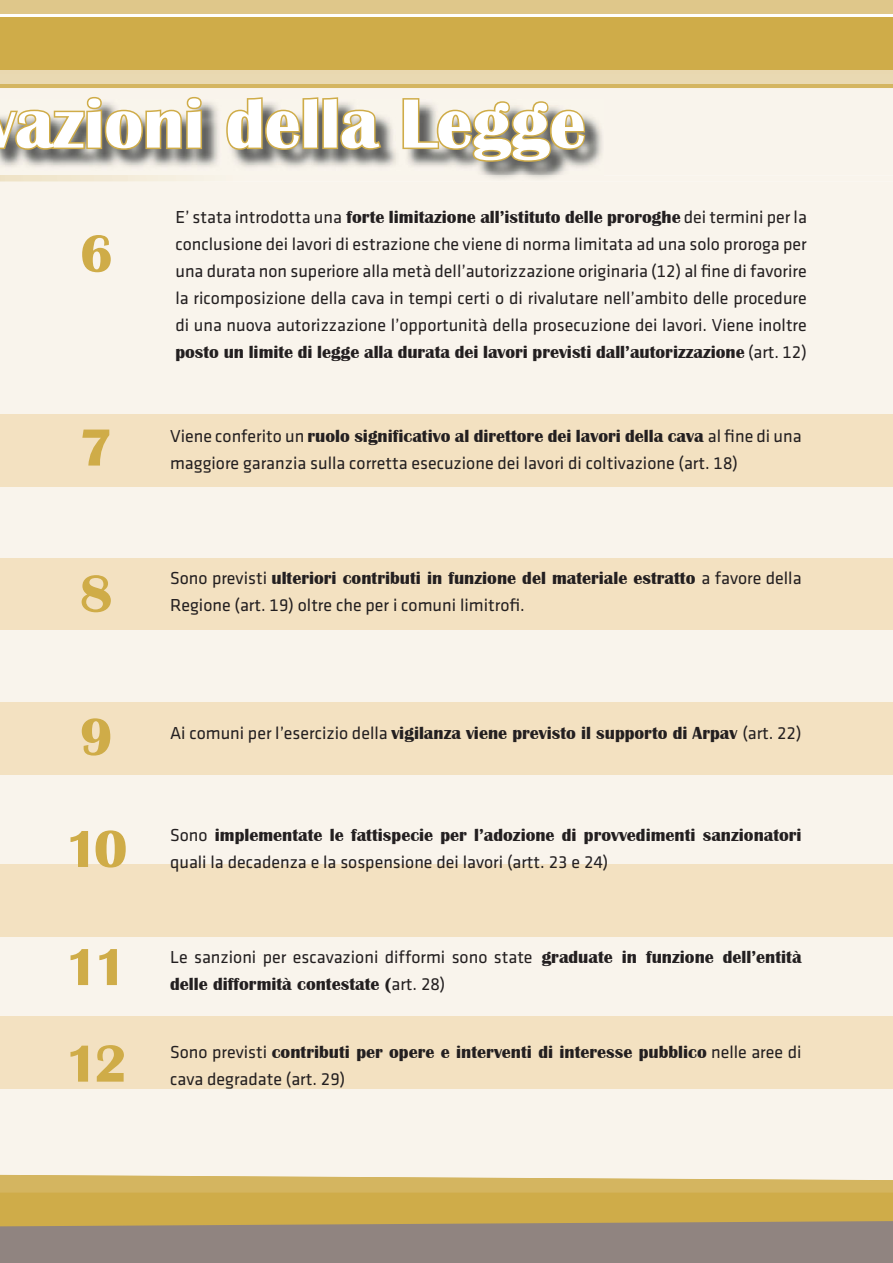
<style>
.page{position:relative;width:893px;height:1263px;background:#fff}
.page>*{position:absolute;margin:0;border:0;box-sizing:border-box;transform-origin:0 0}
.t1{font:700 72px "Britannic";color:#fff}
.t2{font:700 54px/112.1px "Britannic";color:#cfac48}
.t3{font:18px/27px "Klavika Regular TF";color:#231f20;text-align:justify}
.t4{font:700 18px "Britannic";color:#231f20}
.s1{font-family:"Klavika Regular TF";font-weight:400}
.s2{font-family:"Britannic";font-weight:700}
</style>
<div class="page">
<div style="left:0;top:1192px;width:893px;height:29px;background:#cfac49"></div>
<svg style="left:0;top:1221px;width:893px;height:41px;background:#94867c"></svg>
<div style="left:0;top:17px;width:893px;height:71px;background:#cfac49"></div>
<div style="left:0;top:0;width:893px;height:14px;background:#dfc78a"></div>
<hr style="left:0;top:71px;width:893px;height:3px;background:#e9d8b0">
<div style="left:0;top:182px;width:893px;height:993px;background:#f9f4ec"></div>
<svg style="left:0;top:1175px;width:893px;height:17px;background:#d9bd73"></svg>
<div style="left:0;top:702px;width:893px;height:72px;background:#f3e1c1"></div>
<div style="left:0;top:1016px;width:893px;height:72px;background:#f3e1c1"></div>
<div style="left:0;top:864px;width:893px;height:72px;background:#f3e1c1"></div>
<div style="left:0;top:558px;width:893px;height:72px;background:#f3e1c1"></div>
<div style="left:0;top:414px;width:893px;height:72px;background:#f3e1c1"></div>
<div style="left:0;top:88px;width:893px;height:88px;background:#f9f4ec"></div>
<hr style="left:0;top:84px;width:893px;height:4px;background:#d4b560">
<div style="left:0;top:74px;width:893px;height:10px;background:#e9d9b2"></div>
<img style="left:0;top:100px;width:603px;height:81px">
<div style="left:87px;top:97px;width:15px;height:12px;border:3px solid #cfac48;border-radius:50%"></div>
<svg style="left:0;top:108px;width:104px;height:43px;background:#b7a981"></svg>
<div style="left:105px;top:110px;width:38px;height:40px;border:3px solid #cfac48;border-radius:50%"></div>
<div style="left:118px;top:113px;width:12px;height:34px;border:3px solid #cfac48;border-radius:50%"></div>
<div style="left:187px;top:97px;width:15px;height:12px;border:3px solid #cfac48;border-radius:50%"></div>
<svg style="left:144px;top:108px;width:60px;height:43px;background:#b1a57f"></svg>
<svg style="left:225px;top:96px;width:158px;height:55px;background:#beb28f"></svg>
<svg style="left:401px;top:97px;width:186px;height:66px;background:#beb291"></svg>
<h1 class="t1" style="left:15px;top:88px;width:572px">azioni della Legge</h1>
<h2 class="t2" style="left:80px;top:198px;width:35px">6</h2>
<h2 class="t2" style="left:80px;top:391px;width:34px">7</h2>
<h2 class="t2" style="left:80px;top:538px;width:34px">8</h2>
<h2 class="t2" style="left:65px;top:681px;width:63px">9<br>10</h2>
<h2 class="t2" style="left:65px;top:919px;width:63px;line-height:96.6px">11<br>12</h2>
<p class="t4" style="left:175px;top:208px;width:633px"><span class="s1">E’ stata introdotta una</span> forte limitazione all’istituto delle proroghe <span class="s1">dei termini per la</span></p>
<p class="t3" style="left:175px;top:232px;width:633px">conclusione dei lavori di estrazione che viene di norma limitata ad una solo proroga per una durata non superiore alla metà dell’autorizzazione originaria (12) al fine di favorire la ricomposizione della cava in tempi certi o di rivalutare nell’ambito delle procedure di una nuova autorizzazione l’opportunità della prosecuzione dei lavori. Viene inoltre</p>
<p class="t4" style="left:175px;top:343px;width:633px">posto un limite di legge alla durata dei lavori previsti dall’autorizzazione <span class="s1">(art. 12)</span></p>
<p class="t4" style="left:170px;top:427px;width:633px"><span class="s1">Viene conferito un</span> ruolo significativo al direttore dei lavori della cava <span class="s1">al fine di una</span></p>
<p class="t3" style="left:170px;top:451px;width:569px">maggiore garanzia sulla corretta esecuzione dei lavori di coltivazione (art. 18)</p>
<p class="t4" style="left:170px;top:569px;width:633px"><span class="s1">Sono previsti</span> ulteriori contributi in funzione del materiale estratto <span class="s1">a favore della</span></p>
<p class="t3" style="left:170px;top:593px;width:356px">Regione (art. 19) oltre che per i comuni limitrofi.</p>
<p class="t4" style="left:170px;top:724px;width:633px"><span class="s1">Ai comuni per l’esercizio della</span> vigilanza viene previsto il supporto di Arpav <span class="s1">(art. 22)</span></p>
<p class="t4" style="left:170px;top:826px;width:633px"><span class="s1">Sono</span> implementate le fattispecie per l’adozione di provvedimenti sanzionatori</p>
<p class="t3" style="left:170px;top:850px;width:440px">quali la decadenza e la sospensione dei lavori (artt. 23 e 24)</p>
<p class="t3" style="left:170px;top:944px;width:633px">Le sanzioni per escavazioni difformi sono state <span class="s2">graduate in funzione dell’entità</span></p>
<p class="t4" style="left:170px;top:974px;width:277px">delle difformità contestate (<span class="s1">art. 28)</span></p>
<p class="t4" style="left:170px;top:1043px;width:633px"><span class="s1">Sono previsti</span> contributi per opere e interventi di interesse pubblico <span class="s1">nelle aree di</span></p>
<p class="t3" style="left:170px;top:1067px;width:177px">cava degradate (art. 29)</p>
</div>
